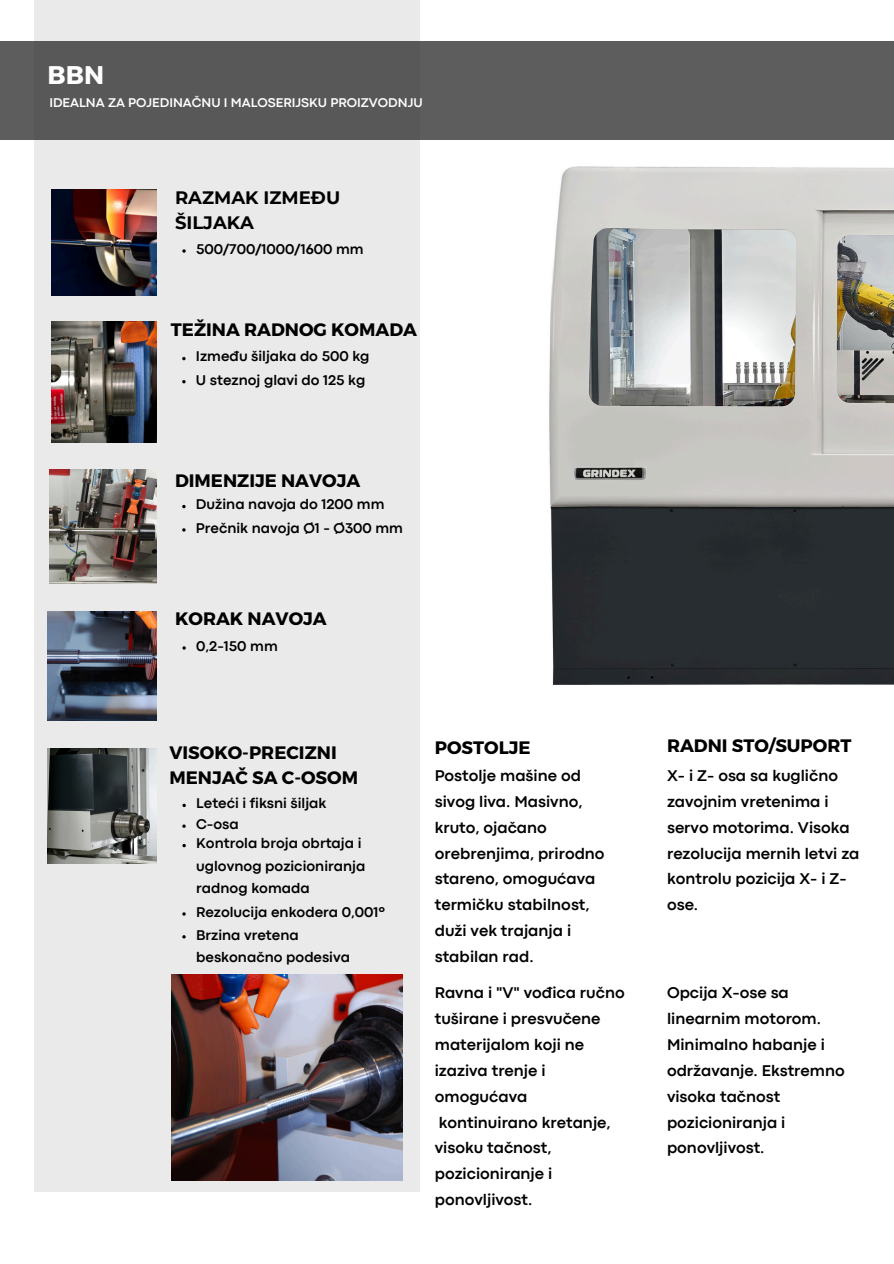
<style>
.page{position:relative;width:894px;height:1264px;background:#fff}
.page>*{position:absolute;margin:0;border:0;box-sizing:border-box;transform-origin:0 0}
.t1{font:700 25.5px "Montserrat";color:#fff}
.t2{font:700 18px/24.8px "Montserrat";color:#000}
.t3{font:700 16.2px/25.8px "Codec Pro";color:#000}
.t4{font:700 14.7px/22.5px "Codec Pro";color:#000}
.t5{font:700 13.2px "Codec Pro";color:#fff}
</style>
<div class="page">
<div style="left:34px;top:0;width:386px;height:1190px;background:#eaeaea"></div>
<div style="left:0;top:42px;width:893px;height:98px;background:#5d5d5d"></div>
<img style="left:48px;top:748px;width:109px;height:115px">
<img style="left:52px;top:322px;width:104px;height:120px">
<img style="left:49px;top:470px;width:107px;height:113px">
<img style="left:52px;top:189px;width:104px;height:106px">
<img style="left:48px;top:611px;width:109px;height:109px">
<img style="left:171px;top:975px;width:231px;height:205px">
<img style="left:549px;top:166px;width:344px;height:519px">
<svg style="left:182px;top:803px;width:4px;height:4px"></svg>
<svg style="left:182px;top:912px;width:4px;height:3px"></svg>
<svg style="left:182px;top:249px;width:4px;height:4px"></svg>
<svg style="left:182px;top:843px;width:4px;height:4px"></svg>
<svg style="left:182px;top:935px;width:4px;height:3px"></svg>
<h2 class="t1" style="left:48px;top:58px;width:58px">BBN</h2>
<h2 class="t5" style="left:49px;top:98px;width:374px">IDEALNA ZA POJEDINAČNU I MALOSERIJSKU PROIZVODNJU</h2>
<h3 class="t2" style="left:175px;top:185px;width:167px">RAZMAK IZMEĐU<br>ŠILJAKA</h3>
<p class="t4" style="left:196px;top:239px;width:169px">500/700/1000/1600 mm</p>
<p class="t2" style="left:171px;top:316px;width:247px">TEŽINA RADNOG KOMADA</p>
<p class="t4" style="left:196px;top:346px;width:175px">Između šiljaka do 500 kg</p>
<p class="t4" style="left:196px;top:369px;width:171px">U steznoj glavi do 125 kg</p>
<h2 class="t2" style="left:175px;top:467px;width:187px">DIMENZIJE NAVOJA</h2>
<h3 class="t4" style="left:196px;top:494px;width:190px">Dužina navoja do 1200 mm</h3>
<h4 class="t4" style="left:196px;top:517px;width:208px">Prečnik navoja Ø1 - Ø300 mm</h4>
<p class="t2" style="left:175px;top:605px;width:153px">KORAK NAVOJA</p>
<h3 class="t4" style="left:196px;top:635px;width:83px">0,2-150 mm</h3>
<h2 class="t2" style="left:169px;top:739px;width:190px">VISOKO-PRECIZNI<br>MENJAČ SA C-OSOM</h2>
<p class="t4" style="left:196px;top:793px;width:132px">Leteći i fiksni šiljak</p>
<p class="t4" style="left:196px;top:814px;width:44px">C-osa</p>
<p class="t4" style="left:196px;top:833px;width:171px">Kontrola broja obrtaja i uglovnog pozicioniranja radnog komada</p>
<p class="t4" style="left:196px;top:924px;width:155px">Brzina vretena beskonačno podesiva</p>
<h1 class="t4" style="left:196px;top:901px;width:190px">Rezolucija enkodera 0,001º</h1>
<p class="t2" style="left:434px;top:734px;width:97px">POSTOLJE</p>
<p class="t3" style="left:434px;top:763px;width:171px">Postolje mašine od sivog liva. Masivno, kruto, ojačano orebrenjima, prirodno stareno, omogućava termičku stabilnost, duži vek trajanja i stabilan rad.</p>
<p class="t3" style="left:434px;top:981px;width:191px">Ravna i "V" vođica ručno tuširane i presvučene materijalom koji ne izaziva trenje i omogućava kontinuirano kretanje, visoku tačnost, pozicioniranje i ponovljivost.</p>
<p class="t2" style="left:667px;top:732px;width:186px">RADNI STO/SUPORT</p>
<p class="t3" style="left:667px;top:763px;width:194px">X- i Z- osa sa kuglično zavojnim vretenima i servo motorima. Visoka rezolucija mernih letvi za kontrolu pozicija X- i Z&shy;ose.</p>
<h2 class="t3" style="left:667px;top:981px;width:179px">Opcija X-ose sa linearnim motorom.<br>Minimalno habanje i održavanje. Ekstremno visoka tačnost pozicioniranja i ponovljivost.</h2>
</div>
